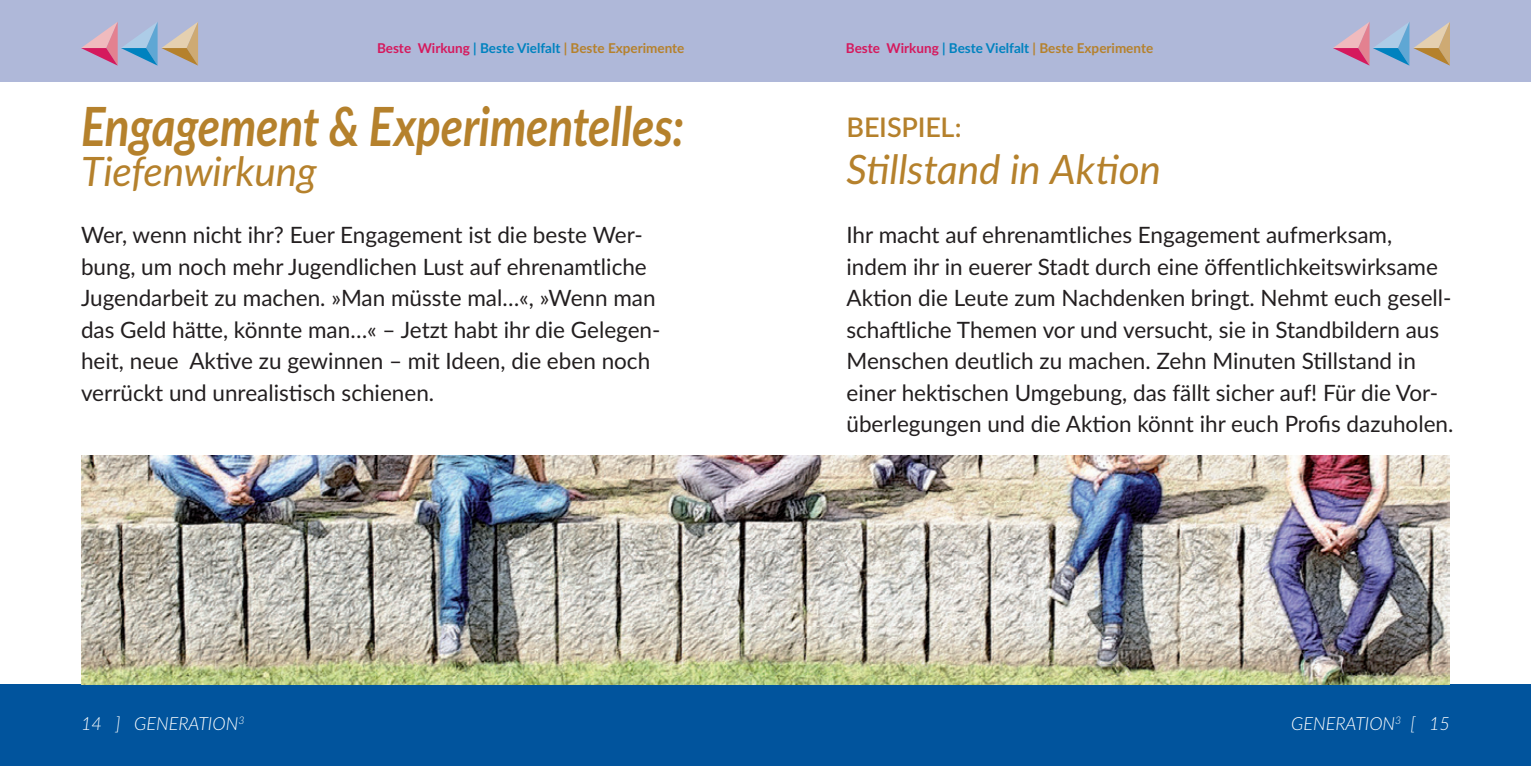
<style>
.page{position:relative;width:1531px;height:766px;background:#fff}
.page>*{position:absolute;margin:0;border:0;box-sizing:border-box;transform-origin:0 0}
.t1{font:italic 700 54px "Lato";letter-spacing:-.005em;color:#b5812c;scale:.85 1}
.t2{font:italic 40.5px "Lato";letter-spacing:-.005em;color:#b5812c}
.t3{font:600 27px "Lato";letter-spacing:-.005em;color:#b5812c}
.t4{font:22.5px/31.5px "Lato";color:#231f20}
.t5{font:italic 300 18px "Lato";color:#fff}
.t6{font:700 13.5px "Lato";color:#b5812c}
.t7{font:italic 300 10.58px "Lato";color:#fff}
.s1{color:#d5195d}
.s2{color:#0082bf}
</style>
<div class="page">
<div style="left:0;top:684px;width:1531px;height:81px;background:#01549d"></div>
<div style="left:0;top:0;width:1531px;height:81px;background:#afb8d9"></div>
<svg style="left:81px;top:22px;width:117px;height:44px"></svg>
<svg style="left:1333px;top:22px;width:117px;height:44px"></svg>
<img style="left:82px;top:455px;width:1368px;height:229px">
<p class="t6" style="left:377px;top:38px;width:309px"><span class="s1">Beste Wirkung</span> <span class="s2">| Beste Vielfalt</span> | Beste Experimente</p>
<p class="t6" style="left:846px;top:38px;width:309px"><span class="s1">Beste Wirkung</span> <span class="s2">| Beste Vielfalt</span> | Beste Experimente</p>
<h1 class="t1" style="left:81px;top:86px;width:711px">Engagement &amp; Experimentelles:</h1>
<h2 class="t2" style="left:81px;top:142px;width:237px">Tiefenwirkung</h2>
<p class="t4" style="left:81px;top:218px;width:581px">Wer, wenn nicht ihr? Euer Engagement ist die beste Wer&shy;bung, um noch mehr Jugendlichen Lust auf ehrenamtliche Jugendarbeit zu machen. »Man müsste mal…«, »Wenn man das Geld hätte, könnte man…« – Jetzt habt ihr die Gelegen&shy;heit, neue Aktive zu gewinnen – mit Ideen, die eben noch verrückt und unrealistisch schienen.</p>
<p class="t3" style="left:846px;top:108px;width:117px">BEISPIEL:</p>
<h2 class="t2" style="left:846px;top:140px;width:316px">Stillstand in Aktion</h2>
<p class="t4" style="left:846px;top:218px;width:608px">Ihr macht auf ehrenamtliches Engagement aufmerksam, indem ihr in euerer Stadt durch eine öffentlichkeitswirksame Aktion die Leute zum Nachdenken bringt. Nehmt euch gesell&shy;schaftliche Themen vor und versucht, sie in Standbildern aus Menschen deutlich zu machen. Zehn Minuten Stillstand in einer hektischen Umgebung, das fällt sicher auf! Für die Vor&shy;überlegungen und die Aktion könnt ihr euch Profis dazuholen.</p>
<p class="t5" style="left:81px;top:710px;width:159px">14 ] GENERATION</p>
<p class="t5" style="left:1410px;top:710px;width:41px">[ 15</p>
<p class="t7" style="left:238px;top:712px;width:8px">3</p>
<p class="t5" style="left:1291px;top:710px;width:112px">GENERATION<sup>3</sup></p>
</div>
